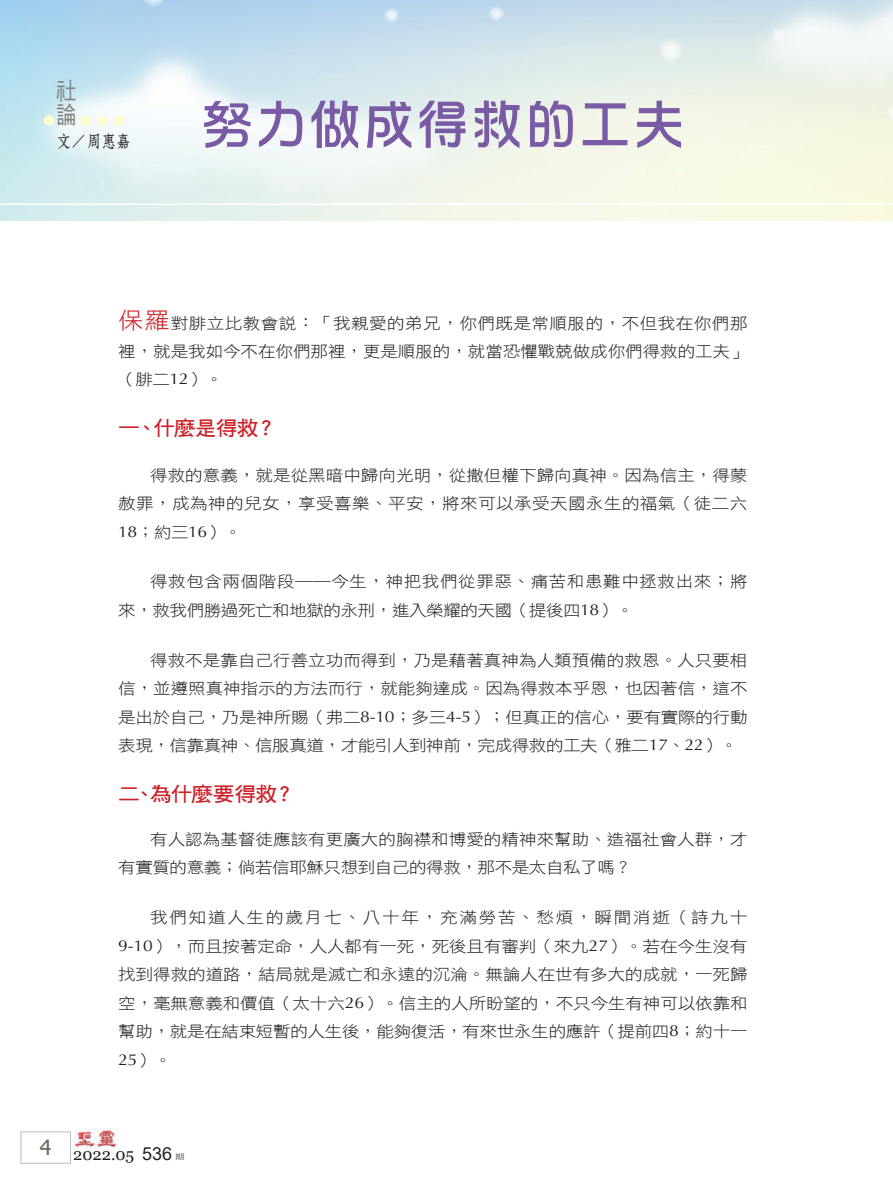
<style>
.page{position:relative;width:893px;height:1191px;background:#fff}
.page>*{position:absolute;margin:0;border:0;box-sizing:border-box;transform-origin:0 0}
.題目{font:54px "DF Hua Zong W5 WIN BF";color:#7b5aa5}
.Normal沒空{font:24px/23.4px "DF Hei W5 WIN BF";color:#7e7f7c;scale:.85 1}
.大標{font:20.25px "DF Hei W7 WIN BF";letter-spacing:-.035em;color:#cc2128;scale:1.08 1}
.t1{font:16.5px "Georgia";color:#231f20}
.作者{font:16.5px "DF Fang Song W6 WIN BF";color:#231f20;scale:.9 1}
.Normal-首段{font:15.75px/28.5px "DF Hei W3 WIN BF";letter-spacing:-.005em;color:#231f20;text-align:justify;scale:1.11 1}
.Normal-首段-2{font:15.75px/28.5px "DF Hei W3 WIN BF";letter-spacing:.03em;color:#231f20;scale:1.11 1}
.t2{font:7.5px "DF Hei W5 WIN BF";color:#57585a;scale:1.25 1}
.s1{font-size:22.95px;color:#cc2128}
.s2{font-family:"Optima"}
.s3{font-family:"Arial";font-size:18px}
</style>
<div class="page">
<img style="left:74px;top:1128px;width:43px;height:22px">
<div style="left:21px;top:1131px;width:50px;height:32px;border:1px solid #bcbdc0"></div>
<div style="left:80px;top:116px;width:11px;height:10px;background:#fefccb;border-radius:50%"></div>
<div style="left:44px;top:115px;width:10px;height:10px;background:#fefccb;border-radius:50%"></div>
<div style="left:97px;top:116px;width:10px;height:10px;background:#fefccb;border-radius:50%"></div>
<div style="left:114px;top:116px;width:10px;height:10px;background:#fefccb;border-radius:50%"></div>
<p class="Normal沒空" style="left:56px;top:79px;width:25px">社論</p>
<p class="作者" style="left:56px;top:132px;width:84px">文／周惠嘉</p>
<p class="題目" style="left:200px;top:97px;width:487px">努力做成得救的工夫</p>
<p class="Normal-首段" style="left:118px;top:309px;width:568px;line-height:28px"><span class="s1">保羅</span>對腓立比教會說：「我親愛的弟兄，你們既是常順服的，不但我在你們那裡，就是我如今不在你們那裡，更是順服的，就當恐懼戰兢做成你們得救的工夫」（腓二<span class="s2">12</span>）。</p>
<p class="大標" style="left:118px;top:417px;width:149px">一、什麼是得救？</p>
<p class="Normal-首段" style="left:118px;top:460px;width:568px;text-indent:32px">得救的意義，就是從黑暗中歸向光明，從撒但權下歸向真神。因為信主，得蒙赦罪，成為神的兒女，享受喜樂、平安，將來可以承受天國永生的福氣（徒二六<span class="s2">18</span>；約三<span class="s2">16</span>）。</p>
<p class="Normal-首段-2" style="left:118px;top:567px;width:568px;text-indent:32px">得救包含兩個階段――今生，神把我們從罪惡、痛苦和患難中拯救出來；將來，救我們勝過死亡和地獄的永刑，進入榮耀的天國（提後四<span class="s2">18</span>）。</p>
<p class="Normal-首段" style="left:118px;top:645px;width:568px;text-indent:32px">得救不是靠自己行善立功而得到，乃是藉著真神為人類預備的救恩。人只要相信，並遵照真神指示的方法而行，就能夠達成。因為得救本乎恩，也因著信，這不是出於自己，乃是神所賜（弗二<span class="s2">8-10</span>；多三<span class="s2">4-5</span>）；但真正的信心，要有實際的行動表現，信靠真神、信服真道，才能引人到神前，完成得救的工夫（雅二<span class="s2">17</span>、<span class="s2">22</span>）。</p>
<p class="大標" style="left:118px;top:783px;width:166px">二、為什麼要得救？</p>
<p class="Normal-首段" style="left:118px;top:825px;width:568px;text-indent:32px">有人認為基督徒應該有更廣大的胸襟和博愛的精神來幫助、造福社會人群，才有實質的意義；倘若信耶穌只想到自己的得救，那不是太自私了嗎？</p>
<p class="Normal-首段" style="left:118px;top:903px;width:568px;text-indent:32px">我們知道人生的歲月七、八十年，充滿勞苦、愁煩，瞬間消逝（詩九十<span class="s2">9-10</span>），而且按著定命，人人都有一死，死後且有審判（來九<span class="s2">27</span>）。若在今生沒有找到得救的道路，結局就是滅亡和永遠的沉淪。無論人在世有多大的成就，一死歸空，毫無意義和價值（太十六<span class="s2">26</span>）。信主的人所盼望的，不只今生有神可以依靠和幫助，就是在結束短暫的人生後，能夠復活，有來世永生的應許（提前四<span class="s2">8</span>；約十一<span class="s2">25</span>）。</p>
<p class="t1" style="left:40px;top:1144px;width:134px"><sup>4</sup> 2022.05 <span class="s3">536</span></p>
<p class="t2" style="left:175px;top:1152px;width:9px">期</p>
</div>
